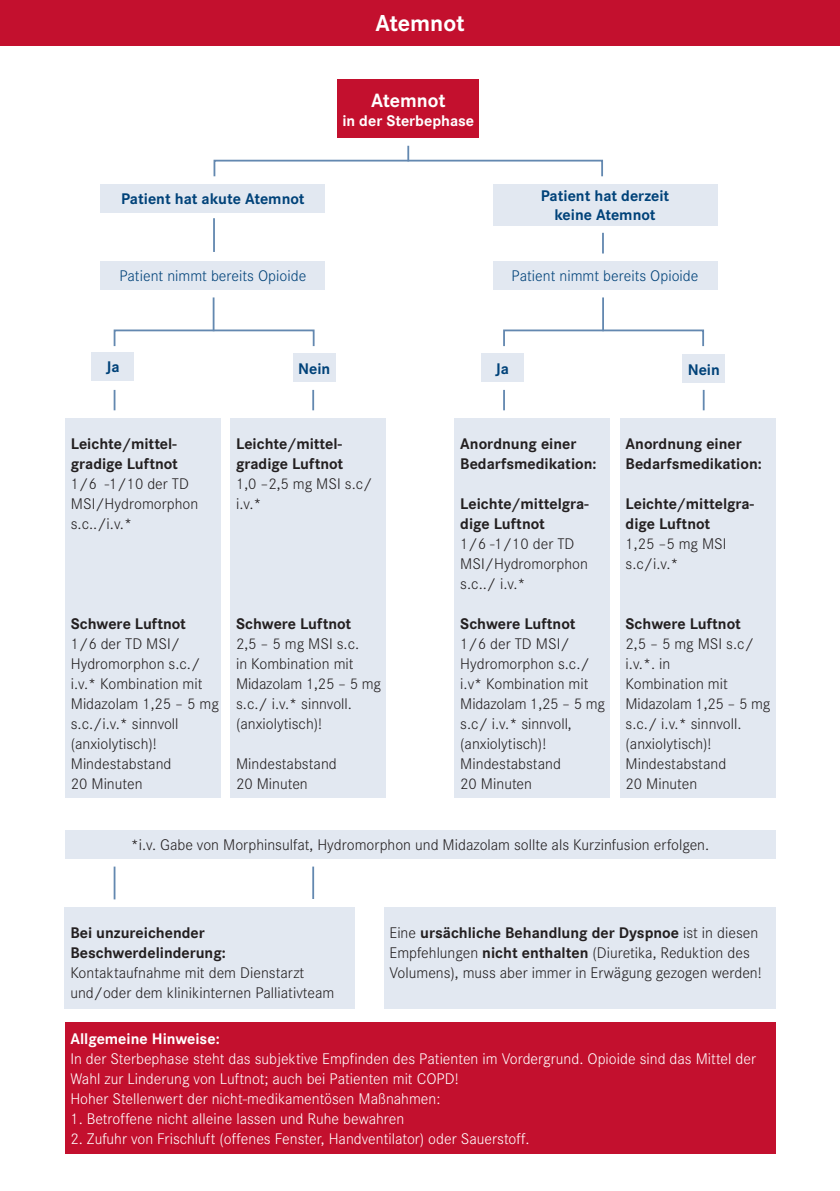
<style>
.page{position:relative;width:840px;height:1191px;background:#fff}
.page>*{position:absolute;margin:0;border:0;box-sizing:border-box;transform-origin:0 0}
.t1{font:700 24px "Corporate S";letter-spacing:-.005em;color:#fff}
.t2{font:700 20px "Corporate S";letter-spacing:-.005em;color:#fff}
.t3{font:300 16px/20px "Corporate S";color:#231f20}
.t4{font:300 16px/20px "Corporate S";color:#fff}
.t5{font:700 16px/20px "Corporate S";color:#231f20}
.t6{font:700 16px/19.2px "Corporate S";color:#004279;text-align:center}
.t7{font:300 16px "Corporate S";color:#004279}
.t8{font:700 16px "Corporate S";color:#fff}
.s1{font-weight:700}
</style>
<div class="page">
<div style="left:0;top:0;width:839px;height:45px;background:#c3102e"></div>
<hr style="left:213px;top:218px;width:2px;height:34px;background:#6388b0">
<hr style="left:601px;top:233px;width:2px;height:20px;background:#6388b0">
<div style="left:337px;top:79px;width:142px;height:59px;background:#c3102e"></div>
<div style="left:101px;top:184px;width:224px;height:28px;background:#e2e8f1"></div>
<div style="left:101px;top:261px;width:224px;height:28px;background:#e2e8f1"></div>
<div style="left:65px;top:830px;width:709px;height:28px;background:#e2e8f1"></div>
<div style="left:65px;top:1022px;width:709px;height:131px;background:#c3102e"></div>
<div style="left:492px;top:184px;width:224px;height:41px;background:#e2e8f1"></div>
<div style="left:492px;top:261px;width:224px;height:28px;background:#e2e8f1"></div>
<svg style="left:407px;top:146px;width:2px;height:14px"></svg>
<div style="left:213px;top:160px;width:389px;height:17px;border:2px solid #6388b0"></div>
<div style="left:91px;top:352px;width:43px;height:28px;background:#e2e8f1"></div>
<div style="left:480px;top:353px;width:43px;height:29px;background:#e2e8f1"></div>
<div style="left:65px;top:418px;width:155px;height:379px;background:#e2e8f1"></div>
<div style="left:65px;top:907px;width:289px;height:102px;background:#e2e8f1"></div>
<div style="left:383px;top:907px;width:391px;height:102px;background:#e2e8f1"></div>
<div style="left:454px;top:418px;width:155px;height:379px;background:#e2e8f1"></div>
<div style="left:230px;top:418px;width:155px;height:379px;background:#e2e8f1"></div>
<div style="left:619px;top:418px;width:155px;height:379px;background:#e2e8f1"></div>
<div style="left:293px;top:353px;width:42px;height:29px;background:#e2e8f1"></div>
<div style="left:682px;top:354px;width:42px;height:29px;background:#e2e8f1"></div>
<hr style="left:212px;top:297px;width:2px;height:34px;background:#6388b0">
<div style="left:114px;top:329px;width:200px;height:18px;border:2px solid #6388b0"></div>
<hr style="left:602px;top:297px;width:1px;height:34px;background:#6388b0">
<div style="left:503px;top:329px;width:200px;height:18px;border:2px solid #6388b0"></div>
<svg style="left:114px;top:390px;width:1px;height:20px"></svg>
<hr style="left:114px;top:866px;width:1px;height:33px;background:#6388b0">
<svg style="left:503px;top:390px;width:1px;height:20px"></svg>
<hr style="left:312px;top:390px;width:2px;height:20px;background:#6388b0">
<hr style="left:312px;top:866px;width:2px;height:33px;background:#6388b0">
<hr style="left:702px;top:390px;width:2px;height:20px;background:#6388b0">
<h1 class="t1" style="left:375px;top:6px;width:91px">Atemnot</h1>
<p class="t6" style="left:121px;top:189px;width:185px">Patient hat akute Atemnot</p>
<p class="t7" style="left:119px;top:265px;width:188px">Patient nimmt bereits Opioide</p>
<p class="t2" style="left:371px;top:86px;width:76px">Atemnot</p>
<p class="t8" style="left:342px;top:110px;width:133px">in der Sterbephase</p>
<p class="t6" style="left:540px;top:186px;width:130px">Patient hat derzeit keine Atemnot</p>
<p class="t7" style="left:511px;top:265px;width:188px">Patient nimmt bereits Opioide</p>
<p class="t6" style="left:106px;top:357px;width:15px">Ja</p>
<p class="t6" style="left:495px;top:358px;width:15px">Ja</p>
<p class="t6" style="left:298px;top:358px;width:34px">Nein</p>
<p class="t6" style="left:687px;top:359px;width:34px">Nein</p>
<p class="t5" style="left:71px;top:433px;width:109px">Leichte/mittel&shy;gradige Luftnot</p>
<p class="t3" style="left:71px;top:473px;width:129px">1/6 -1/10 der TD<br>MSI/Hydromorphon s.c../i.v.*</p>
<p class="t5" style="left:236px;top:433px;width:109px">Leichte/mittel&shy;gradige Luftnot</p>
<p class="t3" style="left:236px;top:473px;width:138px">1,0 –2,5 mg MSI s.c/ i.v.*</p>
<p class="t5" style="left:71px;top:613px;width:117px">Schwere Luftnot</p>
<p class="t3" style="left:71px;top:633px;width:149px">1/6 der TD MSI/<br>Hydromorphon s.c./ i.v.* Kombination mit<br>Midazolam 1,25 – 5 mg s.c./i.v.* sinnvoll (anxiolytisch)!<br>Mindestabstand<br>20 Minuten</p>
<p class="t5" style="left:236px;top:613px;width:117px">Schwere Luftnot</p>
<p class="t3" style="left:236px;top:633px;width:146px">2,5 – 5 mg MSI s.c.<br>in Kombination mit<br>Midazolam 1,25 – 5 mg s.c./ i.v.* sinnvoll. (anxiolytisch)!</p>
<p class="t3" style="left:236px;top:753px;width:102px">Mindestabstand<br>20 Minuten</p>
<p class="t5" style="left:460px;top:433px;width:138px">Anordnung einer<br>Bedarfsmedikation:</p>
<p class="t5" style="left:460px;top:493px;width:130px">Leichte/mittelgra&shy;dige Luftnot</p>
<p class="t3" style="left:460px;top:533px;width:129px">1/6 -1/10 der TD<br>MSI/Hydromorphon s.c../ i.v.*</p>
<p class="t5" style="left:460px;top:613px;width:117px">Schwere Luftnot</p>
<p class="t3" style="left:460px;top:633px;width:146px">1/6 der TD MSI/<br>Hydromorphon s.c./ i.v* Kombination mit<br>Midazolam 1,25 – 5 mg s.c/ i.v.* sinnvoll, (anxiolytisch)!<br>Mindestabstand<br>20 Minuten</p>
<p class="t5" style="left:625px;top:433px;width:138px">Anordnung einer<br>Bedarfsmedikation:</p>
<p class="t5" style="left:625px;top:493px;width:130px">Leichte/mittelgra&shy;dige Luftnot</p>
<p class="t3" style="left:625px;top:533px;width:102px">1,25 –5 mg MSI s.c/i.v.*</p>
<p class="t5" style="left:625px;top:613px;width:117px">Schwere Luftnot</p>
<p class="t3" style="left:625px;top:633px;width:146px">2,5 – 5 mg MSI s.c/ i.v.*. in<br>Kombination mit<br>Midazolam 1,25 – 5 mg s.c./ i.v.* sinnvoll. (anxiolytisch)!<br>Mindestabstand<br>20 Minuten</p>
<p class="t3" style="left:131px;top:834px;width:579px">*i.v. Gabe von Morphinsulfat, Hydromorphon und Midazolam sollte als Kurzinfusion erfolgen.</p>
<p class="t5" style="left:70px;top:922px;width:157px">Bei unzureichender<br>Beschwerdelinderung:</p>
<p class="t3" style="left:70px;top:962px;width:265px">Kontaktaufnahme mit dem Dienstarzt und/oder dem klinikinternen Palliativteam</p>
<p class="t3" style="left:389px;top:922px;width:373px">Eine <span class="s1">ursächliche Behandlung der Dyspnoe</span> ist in diesen<br>Empfehlungen <span class="s1">nicht enthalten</span> (Diuretika, Reduktion des<br>Volumens), muss aber immer in Erwägung gezogen werden!</p>
<p class="t8" style="left:70px;top:1027px;width:151px">Allgemeine Hinweise:</p>
<p class="t4" style="left:70px;top:1048px;width:686px">In der Sterbephase steht das subjektive Empfinden des Patienten im Vordergrund. Opioide sind das Mittel der<br>Wahl zur Linderung von Luftnot; auch bei Patienten mit COPD!<br>Hoher Stellenwert der nicht-medikamentösen Maßnahmen:</p>
<p class="t4" style="left:70px;top:1108px;width:335px">1. Betroffene nicht alleine lassen und Ruhe bewahren</p>
<p class="t4" style="left:70px;top:1128px;width:460px">2. Zufuhr von Frischluft (offenes Fenster, Handventilator) oder Sauerstoff.</p>
</div>
